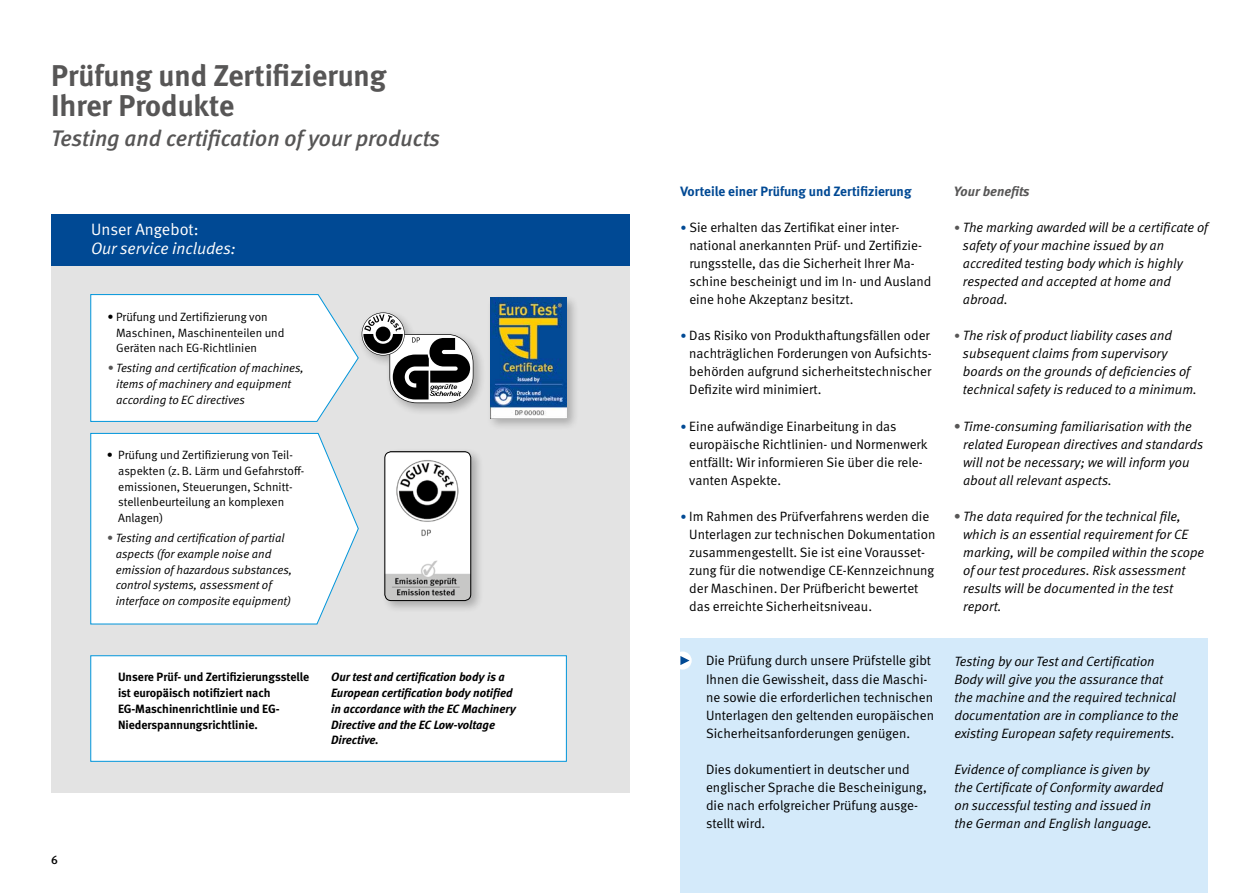
<style>
.page{position:relative;width:1259px;height:893px;background:#fff}
.page>*{position:absolute;margin:0;border:0;box-sizing:border-box;transform-origin:0 0}
.t1{font:700 30px/30px "DGUV Meta";color:#575656}
.t2{font:italic 500 22.5px "DGUV Meta";color:#575656}
.t3{font:italic 16.5px "DGUV Meta";color:#fff}
.t4{font:16.5px "DGUV Meta";color:#fff}
.t5{font:13.5px/18.1px "DGUV Meta";color:#000}
.t6{font:italic 13.5px/18.1px "DGUV Meta";color:#000}
.t7{font:700 13.5px "DGUV Meta";color:#004994}
.t8{font:italic 700 13.5px "DGUV Meta";color:#575656}
.t9{font:italic 12px/15.8px "DGUV Meta";color:#000}
.t10{font:12px/15.8px "DGUV Meta";color:#000}
.t11{font:italic 700 12px/15.8px "DGUV Meta";color:#000}
.t12{font:700 12px/15.8px "DGUV Meta";color:#000}
.t13{font:500 12px "DGUV Meta";color:#000}
.s1{color:#575656}
.s2{font-size:12px;color:#004994}
.s3{font-size:12px;color:#575656}
.s4{font-weight:700;color:#575656}
</style>
<div class="page">
<div style="left:51px;top:232px;width:578px;height:560px;background:#e3e3e3"></div>
<div style="left:51px;top:214px;width:578px;height:51px;background:#004994"></div>
<div style="left:90px;top:655px;width:477px;height:107px;background:#fff;border:1px solid #0095db"></div>
<svg style="left:90px;top:432px;width:269px;height:193px;background:#f8fafc"></svg>
<div style="left:486px;top:294px;width:93px;height:136px;background:#000;opacity:.25"></div>
<img style="left:490px;top:298px;width:77px;height:120px">
<div style="left:381px;top:448px;width:103px;height:165px;background:#000;opacity:.25"></div>
<img style="left:385px;top:452px;width:86px;height:149px">
<div style="left:384px;top:451px;width:87px;height:150px;border:1px solid #000;border-radius:6px"></div>
<div style="left:358px;top:309px;width:128px;height:107px;background:#000;opacity:.25"></div>
<svg style="left:90px;top:294px;width:383px;height:128px"></svg>
<div style="left:680px;top:638px;width:528px;height:255px;background:#d4eafa"></div>
<div style="left:673px;top:651px;width:18px;height:19px;background:#fff;border-radius:50%"></div>
<svg style="left:680px;top:656px;width:9px;height:9px"></svg>
<h1 class="t1" style="left:51px;top:62px;width:337px">Prüfung und Zertifizierung<br>Ihrer Produkte</h1>
<h2 class="t2" style="left:51px;top:125px;width:391px">Testing and certification of your products</h2>
<p class="t4" style="left:91px;top:220px;width:109px">Unser Angebot:</p>
<p class="t3" style="left:91px;top:239px;width:146px">Our service includes:</p>
<p class="t10" style="left:116px;top:309px;width:170px;text-indent:-9px">• Prüfung und Zertifizierung von<br>Maschinen, Maschinenteilen und<br>Geräten nach EG-Richtlinien</p>
<p class="t9" style="left:116px;top:361px;width:189px;text-indent:-9px"><span class="s1">•</span> Testing and certification of machines, items of machinery and equipment according to EC directives</p>
<p class="t10" style="left:118px;top:447px;width:186px;text-indent:-11px">• Prüfung und Zertifizierung von Teil&shy;aspekten (z.B. Lärm und Gefahrstoff&shy;emissionen, Steuerungen, Schnitt&shy;stellenbeurteilung an komplexen<br>Anlagen)</p>
<p class="t9" style="left:116px;top:530px;width:178px;text-indent:-9px"><span class="s1">•</span> Testing and certification of partial aspects (for example noise and emission of hazardous substances, control systems, assessment of interface on composite equipment)</p>
<p class="t13" style="left:51px;top:853px;width:8px">6</p>
<p class="t12" style="left:118px;top:670px;width:193px">Unsere Prüf- und Zertifizierungsstelle ist europäisch notifiziert nach EG-Maschinenrichtlinie und EG-Niederspannungsrichtlinie.</p>
<p class="t11" style="left:331px;top:670px;width:186px">Our test and certification body is a<br>European certification body notified in accordance with the EC Machinery<br>Directive and the EC Low-voltage<br>Directive.</p>
<p class="t7" style="left:680px;top:183px;width:232px">Vorteile einer Prüfung und Zertifizierung</p>
<p class="t5" style="left:689px;top:218px;width:243px;text-indent:-9px"><span class="s2">•</span> Sie erhalten das Zertifikat einer inter&shy;national anerkannten Prüf- und Zertifizie&shy;rungsstelle, das die Sicherheit Ihrer Ma&shy;schine bescheinigt und im In- und Ausland eine hohe Akzeptanz besitzt.</p>
<p class="t5" style="left:689px;top:327px;width:244px;text-indent:-9px"><span class="s2">•</span> Das Risiko von Produkthaftungsfällen oder nachträglichen Forderungen von Aufsichts&shy;behörden aufgrund sicherheitstechnischer Defizite wird minimiert.</p>
<p class="t5" style="left:689px;top:417px;width:240px;text-indent:-9px"><span class="s2">•</span> Eine aufwändige Einarbeitung in das europäische Richtlinien- und Normenwerk entfällt: Wir informieren Sie über die rele&shy;vanten Aspekte.</p>
<p class="t5" style="left:689px;top:507px;width:248px;text-indent:-9px"><span class="s2">•</span> Im Rahmen des Prüfverfahrens werden die Unterlagen zur technischen Dokumentation zusammengestellt. Sie ist eine Vorausset&shy;zung für die notwendige CE-Kennzeichnung der Maschinen. Der Prüfbericht bewertet das erreichte Sicherheitsniveau.</p>
<p class="t5" style="left:706px;top:652px;width:229px">Die Prüfung durch unsere Prüfstelle gibt Ihnen die Gewissheit, dass die Maschi&shy;ne sowie die erforderlichen technischen Unterlagen den geltenden europäischen Sicherheitsanforderungen genügen.</p>
<p class="t5" style="left:706px;top:760px;width:222px">Dies dokumentiert in deutscher und englischer Sprache die Bescheinigung, die nach erfolgreicher Prüfung ausge&shy;stellt wird.</p>
<p class="t8" style="left:953px;top:183px;width:77px">Your benefits</p>
<p class="t6" style="left:963px;top:218px;width:246px;text-indent:-9px"><span class="s3">•</span> The marking awarded will be a certificate of safety of your machine issued by an accredited testing body which is highly respected and accepted at home and abroad.</p>
<p class="t6" style="left:963px;top:327px;width:235px;text-indent:-9px"><span class="s3">•</span> The risk of product liability cases and subsequent claims from supervisory boards on the grounds of deficiencies of technical safety is reduced to a minimum.</p>
<p class="t6" style="left:963px;top:417px;width:242px;text-indent:-9px"><span class="s4">•</span> Time-consuming familiarisation with the related European directives and standards will not be necessary; we will inform you about all relevant aspects.</p>
<p class="t6" style="left:963px;top:507px;width:242px;text-indent:-9px"><span class="s4">•</span> The data required for the technical file, which is an essential requirement for CE marking, will be compiled within the scope of our test procedures. Risk assessment results will be documented in the test report.</p>
<p class="t6" style="left:954px;top:652px;width:226px">Testing by our Test and Certification Body will give you the assurance that the machine and the required technical documentation are in compliance to the existing European safety requirements.</p>
<p class="t6" style="left:954px;top:761px;width:210px">Evidence of compliance is given by the Certificate of Conformity awarded on successful testing and issued in the German and English language.</p>
</div>
